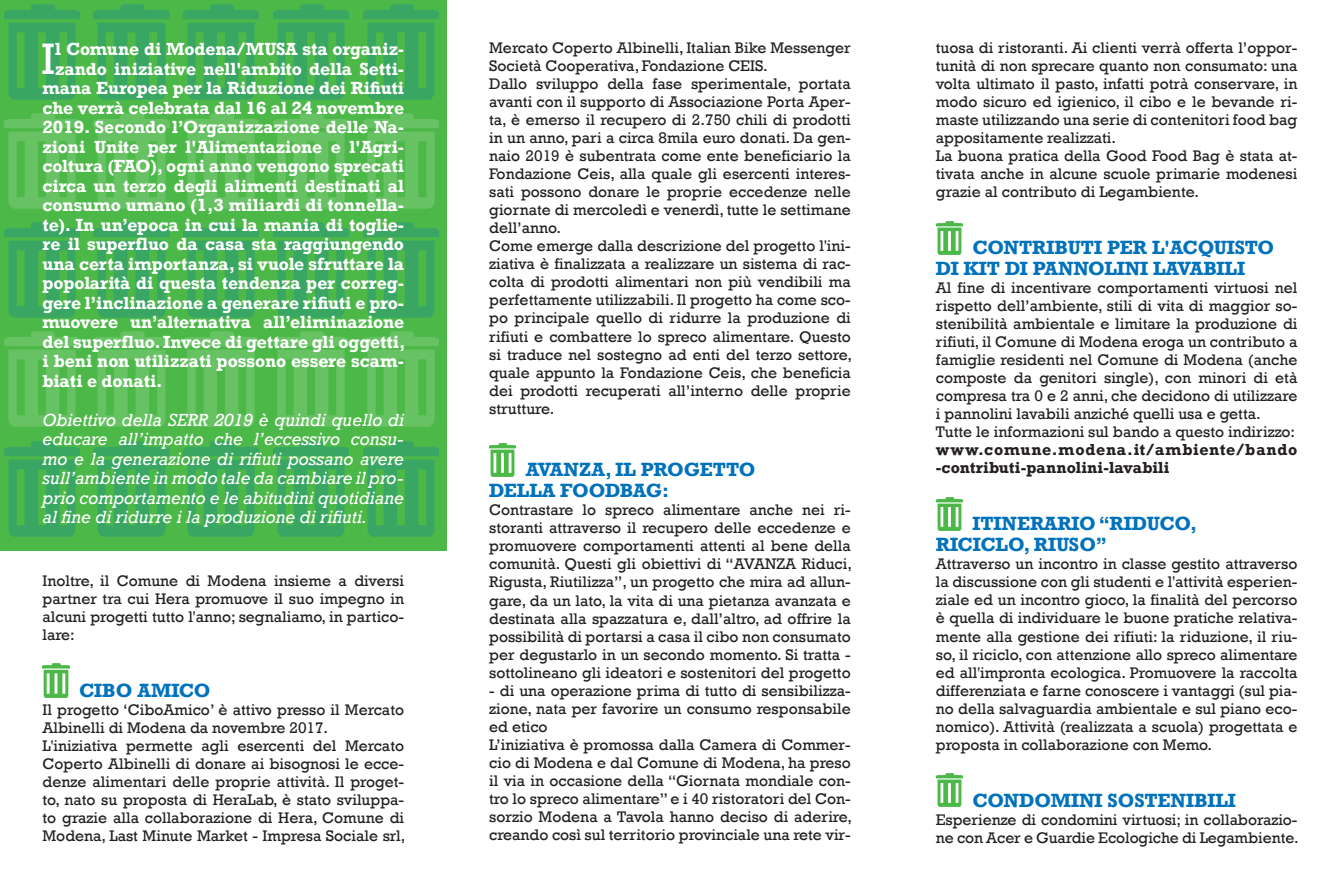
<style>
.page{position:relative;width:1340px;height:893px;background:#fff}
.page>*{position:absolute;margin:0;border:0;box-sizing:border-box;transform-origin:0 0}
.t1{font:45.15px "Rockwell";color:#fff}
.t2{font:700 18px/21px "Rockwell";color:#0072bc}
.t3{font:700 16.5px "Rockwell";color:#fff}
.t4{font:italic 16.5px/19.5px "Rockwell";color:#fff;text-align:justify}
.t5{font:15.75px/18px "Rockwell";color:#231f20}
.t6{font:700 15px/18px "Rockwell";letter-spacing:.01em;color:#231f20}
</style>
<div class="page">
<div style="left:0;top:0;width:446px;height:550px;background:#4cb848"></div>
<img style="left:183px;top:332px;width:75px;height:95px">
<img style="left:183px;top:441px;width:75px;height:95px">
<img style="left:183px;top:4px;width:75px;height:95px">
<img style="left:183px;top:113px;width:75px;height:95px">
<img style="left:183px;top:222px;width:75px;height:95px">
<img style="left:273px;top:332px;width:75px;height:95px">
<img style="left:273px;top:441px;width:75px;height:95px">
<img style="left:273px;top:4px;width:75px;height:95px">
<img style="left:273px;top:113px;width:75px;height:95px">
<img style="left:273px;top:222px;width:75px;height:95px">
<img style="left:4px;top:332px;width:76px;height:95px">
<img style="left:4px;top:441px;width:76px;height:95px">
<img style="left:4px;top:4px;width:76px;height:95px">
<img style="left:4px;top:113px;width:76px;height:95px">
<img style="left:4px;top:222px;width:76px;height:95px">
<img style="left:363px;top:332px;width:75px;height:95px">
<img style="left:363px;top:441px;width:75px;height:95px">
<img style="left:363px;top:4px;width:75px;height:95px">
<img style="left:363px;top:113px;width:75px;height:95px">
<img style="left:363px;top:222px;width:75px;height:95px">
<img style="left:94px;top:332px;width:75px;height:95px">
<img style="left:94px;top:441px;width:75px;height:95px">
<img style="left:94px;top:4px;width:75px;height:95px">
<img style="left:94px;top:113px;width:75px;height:95px">
<img style="left:94px;top:222px;width:75px;height:95px">
<img style="left:489px;top:443px;width:26px;height:33px">
<img style="left:43px;top:664px;width:26px;height:33px">
<img style="left:936px;top:221px;width:26px;height:33px">
<img style="left:936px;top:497px;width:26px;height:33px">
<img style="left:936px;top:773px;width:26px;height:33px">
<h1 class="t1" style="left:41px;top:33px;width:16px">I</h1>
<p class="t3" style="left:55px;top:38px;width:350px">l Comune di Modena/MUSA sta organiz-</p>
<p class="t3" style="left:55px;top:58px;width:350px">zando iniziative nell'ambito della Setti-</p>
<p class="t3" style="left:43px;top:77px;width:363px">mana Europea per la Riduzione dei Rifiuti</p>
<p class="t3" style="left:43px;top:97px;width:363px">che verrà celebrata dal 16 al 24 novembre</p>
<p class="t3" style="left:43px;top:116px;width:363px">2019. Secondo l’Organizzazione delle Na-</p>
<p class="t3" style="left:43px;top:136px;width:363px">zioni Unite per l'Alimentazione e l'Agri-</p>
<p class="t3" style="left:43px;top:155px;width:363px">coltura (FAO), ogni anno vengono sprecati</p>
<p class="t3" style="left:43px;top:175px;width:363px">circa un terzo degli alimenti destinati al</p>
<p class="t3" style="left:43px;top:194px;width:363px">consumo umano (1,3 miliardi di tonnella-</p>
<p class="t3" style="left:43px;top:214px;width:363px">te). In un’epoca in cui la mania di toglie-</p>
<p class="t3" style="left:43px;top:233px;width:363px">re il superfluo da casa sta raggiungendo</p>
<p class="t3" style="left:43px;top:253px;width:363px">una certa importanza, si vuole sfruttare la</p>
<p class="t3" style="left:43px;top:272px;width:363px">popolarità di questa tendenza per correg-</p>
<p class="t3" style="left:43px;top:292px;width:363px">gere l’inclinazione a generare rifiuti e pro-</p>
<p class="t3" style="left:43px;top:311px;width:363px">muovere un’alternativa all’eliminazione</p>
<p class="t3" style="left:43px;top:331px;width:364px">del superfluo. Invece di gettare gli oggetti,</p>
<p class="t3" style="left:43px;top:350px;width:363px">i beni non utilizzati possono essere scam-</p>
<p class="t3" style="left:43px;top:370px;width:122px">biati e donati.</p>
<p class="t4" style="left:43px;top:410px;width:363px">Obiettivo della SERR 2019 è quindi quello di educare all’impatto che l’eccessivo consu&shy;mo e la generazione di rifiuti possano avere sull’ambiente in modo tale da cambiare il pro&shy;prio comportamento e le abitudini quotidiane al fine di ridurre i la produzione di rifiuti.</p>
<p class="t5" style="left:43px;top:572px;width:363px;text-align:justify">Inoltre, il Comune di Modena insieme a diversi partner tra cui Hera promuove il suo impegno in alcuni progetti tutto l'anno; segnaliamo, in partico&shy;lare:</p>
<p class="t2" style="left:79px;top:680px;width:133px">CIBO AMICO</p>
<p class="t5" style="left:43px;top:701px;width:364px">Il progetto ‘CiboAmico’ è attivo presso il Mercato Albinelli di Modena da novembre 2017.<br>L'iniziativa permette agli esercenti del Mercato Coperto Albinelli di donare ai bisognosi le ecce&shy;denze alimentari delle proprie attività. Il proget&shy;to, nato su proposta di HeraLab, è stato sviluppa&shy;to grazie alla collaborazione di Hera, Comune di Modena, Last Minute Market - Impresa Sociale srl,</p>
<p class="t5" style="left:489px;top:39px;width:364px">Mercato Coperto Albinelli, Italian Bike Messenger Società Cooperativa, Fondazione CEIS.<br>Dallo sviluppo della fase sperimentale, portata avanti con il supporto di Associazione Porta Aper&shy;ta, è emerso il recupero di 2.750 chili di prodotti in un anno, pari a circa 8mila euro donati. Da gen&shy;naio 2019 è subentrata come ente beneficiario la Fondazione Ceis, alla quale gli esercenti interes&shy;sati possono donare le proprie eccedenze nelle giornate di mercoledì e venerdì, tutte le settimane dell’anno.<br>Come emerge dalla descrizione del progetto l'ini&shy;ziativa è finalizzata a realizzare un sistema di rac&shy;colta di prodotti alimentari non più vendibili ma perfettamente utilizzabili. Il progetto ha come sco&shy;po principale quello di ridurre la produzione di rifiuti e combattere lo spreco alimentare. Questo si traduce nel sostegno ad enti del terzo settore, quale appunto la Fondazione Ceis, che beneficia dei prodotti recuperati all’interno delle proprie strutture.</p>
<p class="t2" style="left:489px;top:459px;width:268px;text-indent:36px">AVANZA, IL PROGETTO<br>DELLA FOODBAG:</p>
<p class="t5" style="left:489px;top:501px;width:364px;text-align:justify">Contrastare lo spreco alimentare anche nei ri&shy;storanti attraverso il recupero delle eccedenze e promuovere comportamenti attenti al bene della comunità. Questi gli obiettivi di “AVANZA Riduci, Rigusta, Riutilizza”, un progetto che mira ad allun&shy;gare, da un lato, la vita di una pietanza avanzata e destinata alla spazzatura e, dall’altro, ad offrire la possibilità di portarsi a casa il cibo non consumato per degustarlo in un secondo momento. Si tratta - sottolineano gli ideatori e sostenitori del progetto</p>
<p class="t5" style="left:489px;top:681px;width:364px">- di una operazione prima di tutto di sensibilizza&shy;zione, nata per favorire un consumo responsabile ed etico<br>L’iniziativa è promossa dalla Camera di Commer&shy;cio di Modena e dal Comune di Modena, ha preso il via in occasione della “Giornata mondiale con&shy;tro lo spreco alimentare” e i 40 ristoratori del Con&shy;sorzio Modena a Tavola hanno deciso di aderire, creando così sul territorio provinciale una rete vir-</p>
<p class="t5" style="left:935px;top:39px;width:363px">tuosa di ristoranti. Ai clienti verrà offerta l’oppor&shy;tunità di non sprecare quanto non consumato: una volta ultimato il pasto, infatti potrà conservare, in modo sicuro ed igienico, il cibo e le bevande ri&shy;maste utilizzando una serie di contenitori food bag appositamente realizzati.<br>La buona pratica della Good Food Bag è stata at&shy;tivata anche in alcune scuole primarie modenesi grazie al contributo di Legambiente.</p>
<p class="t2" style="left:935px;top:237px;width:340px;text-indent:36px">CONTRIBUTI PER L'ACQUISTO<br>DI KIT DI PANNOLINI LAVABILI</p>
<p class="t5" style="left:935px;top:279px;width:363px">Al fine di incentivare comportamenti virtuosi nel rispetto dell’ambiente, stili di vita di maggior so&shy;stenibilità ambientale e limitare la produzione di rifiuti, il Comune di Modena eroga un contributo a famiglie residenti nel Comune di Modena (anche composte da genitori single), con minori di età compresa tra 0 e 2 anni, che decidono di utilizzare i pannolini lavabili anziché quelli usa e getta.<br>Tutte le informazioni sul bando a questo indirizzo:</p>
<p class="t6" style="left:935px;top:441px;width:363px">www.comune.modena.it/ambiente/bando -contributi-pannolini-lavabili</p>
<p class="t2" style="left:935px;top:513px;width:263px;text-indent:36px">ITINERARIO “RIDUCO,<br>RICICLO, RIUSO”</p>
<p class="t5" style="left:935px;top:555px;width:363px;text-align:justify">Attraverso un incontro in classe gestito attraverso la discussione con gli studenti e l'attività esperien&shy;ziale ed un incontro gioco, la finalità del percorso è quella di individuare le buone pratiche relativa&shy;mente alla gestione dei rifiuti: la riduzione, il riu&shy;so, il riciclo, con attenzione allo spreco alimentare ed all'impronta ecologica. Promuovere la raccolta differenziata e farne conoscere i vantaggi (sul pia&shy;no della salvaguardia ambientale e sul piano eco&shy;nomico). Attività (realizzata a scuola) progettata e proposta in collaborazione con Memo.</p>
<p class="t2" style="left:972px;top:789px;width:265px">CONDOMINI SOSTENIBILI</p>
<p class="t5" style="left:935px;top:810px;width:364px">Esperienze di condomini virtuosi; in collaborazio&shy;ne con Acer e Guardie Ecologiche di Legambiente.</p>
</div>
